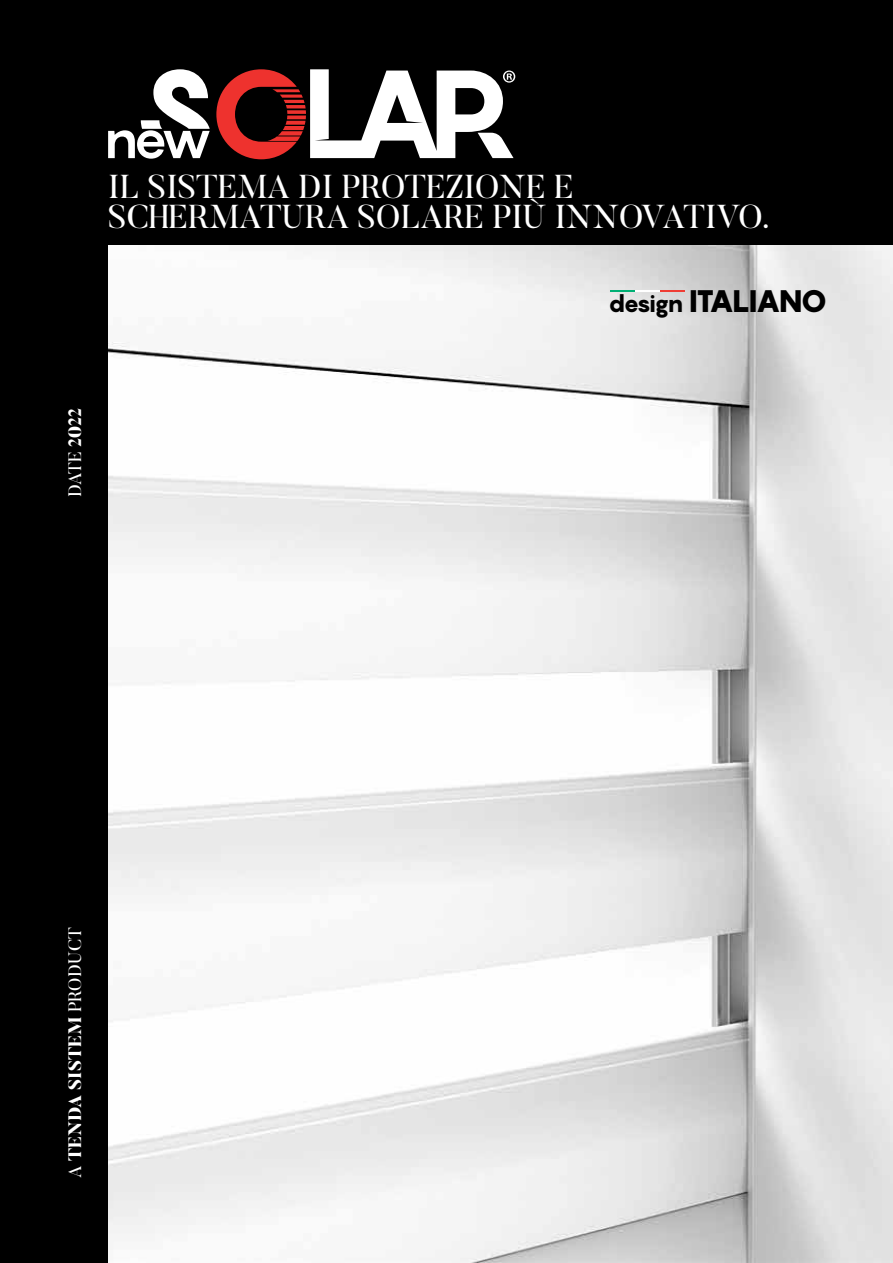
<style>
.page{position:relative;width:893px;height:1263px;background:#000}
.page>*{position:absolute;margin:0;border:0;box-sizing:border-box;transform-origin:0 0}
.t1{font:33px/29.8px "Butler";color:#fff}
.t2{font:900 30.75px "Pangram";letter-spacing:-.08em;color:#000}
.t3{font:800 18px "Butler";color:#fff}
.t4{font:18px "Butler";color:#fff}
.s1{font-weight:800;font-size:23.85px}
.s2{font-weight:800}
.s3{font-weight:400}
</style>
<div class="page">
<svg style="left:108px;top:69px;width:102px;height:90px"></svg>
<svg style="left:216px;top:69px;width:299px;height:90px"></svg>
<img style="left:108px;top:245px;width:785px;height:1018px">
<hr style="left:610px;top:290px;width:25px;height:2px;background:#00af74">
<hr style="left:661px;top:290px;width:24px;height:2px;background:#ef3d34">
<hr style="left:635px;top:290px;width:25px;height:2px;background:#fff">
<p class="t1" style="left:108px;top:172px;width:663px">IL SISTEMA DI PROTEZIONE E<br>SCHERMATURA SOLARE PIÙ INNOVATIVO.</p>
<p class="t2" style="left:608px;top:281px;width:221px"><span class="s1">design</span> ITALIANO</p>
<p class="t4" style="left:64px;top:497px;width:91px;rotate:-90deg">DATE <span class="s2">2022</span></p>
<p class="t3" style="left:64px;top:1178px;width:252px;rotate:-90deg"><span class="s3">A</span> TENDA SISTEM <span class="s3">PRODUCT</span></p>
</div>
